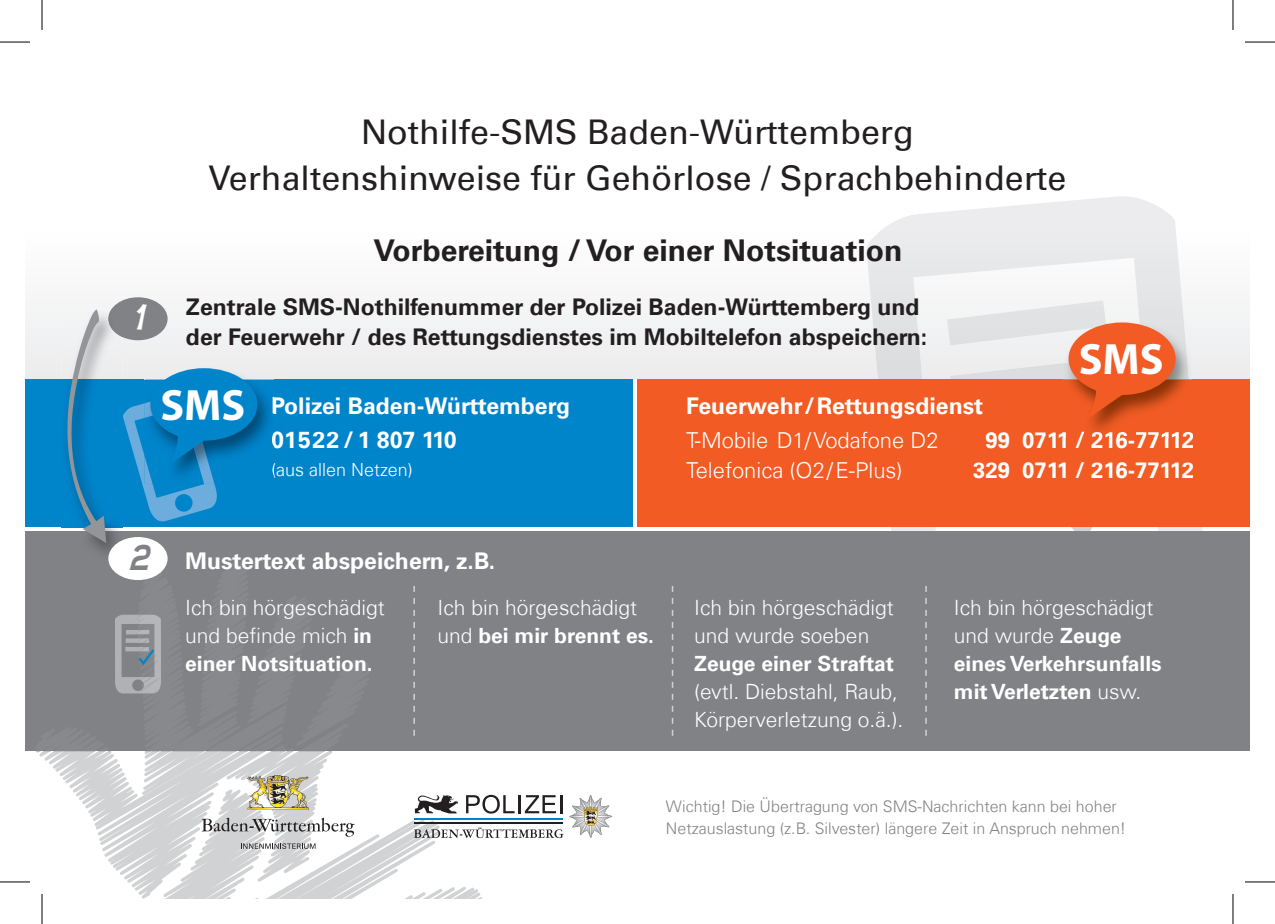
<style>
.page{position:relative;width:1275px;height:924px;background:#fff}
.page>*{position:absolute;margin:0;border:0;box-sizing:border-box;transform-origin:0 0}
.t1{font:700 44px "Myriad Pro";color:#fff}
.t2{font:italic 700 36px "Teen";color:#fff}
.t3{font:34px/46px "Univers Com 55 Roman";color:#231f20;text-align:center}
.t4{font:700 30px "Univers Com 65";color:#231f20}
.t5{font:700 23px/30px "Univers Com 65";color:#231f20}
.t6{font:700 23px/34px "Univers Com 65";color:#fff}
.t7{font:300 22px "Univers Com 45";color:#fff}
.t8{font:700 22px "Univers Com 65";color:#fff}
.t9{font:300 21px/28px "Univers Com 45";color:#fff}
.t10{font:700 21px/28px "Univers Com 65";color:#fff}
.t11{font:300 18px "Univers Com 45";color:#fff}
.t12{font:300 16px/22px "Univers Com 45";color:#808285}
.s1{font-family:"Teen";font-style:italic;font-size:36px;color:#808285}
.s2{font-family:"Univers Com 65";font-weight:700}
.s3{font-family:"Univers Com 45";font-weight:300}
</style>
<div class="page">
<div style="left:25px;top:297px;width:1225px;height:82px;background:#f0f1f2"></div>
<svg style="left:885px;top:196px;width:317px;height:335px;fill:#f0f0f1"></svg>
<svg style="left:866px;top:228px;width:317px;height:151px"></svg>
<svg style="left:1071px;top:527px;width:21px;height:4px"></svg>
<div style="left:25px;top:531px;width:1225px;height:220px;background:#808285"></div>
<div style="left:108px;top:297px;width:60px;height:43px;background:#808285;border-radius:50%"></div>
<div style="left:25px;top:379px;width:608px;height:148px;background:#0084ca"></div>
<img style="left:145px;top:366px;width:129px;height:74px">
<svg style="left:273px;top:397px;width:1px;height:21px"></svg>
<svg style="left:272px;top:431px;width:2px;height:16px"></svg>
<svg style="left:272px;top:464px;width:2px;height:12px"></svg>
<svg style="left:123px;top:368px;width:134px;height:153px"></svg>
<img style="left:62px;top:309px;width:61px;height:253px">
<img style="left:108px;top:309px;width:15px;height:28px">
<svg style="left:66px;top:308px;width:40px;height:235px"></svg>
<div style="left:637px;top:379px;width:613px;height:148px;background:#f25b23"></div>
<img style="left:1090px;top:321px;width:102px;height:110px">
<img style="left:1175px;top:379px;width:14px;height:1px">
<img style="left:1175px;top:321px;width:14px;height:58px">
<img style="left:1063px;top:431px;width:129px;height:6px">
<svg style="left:947px;top:300px;width:228px;height:118px"></svg>
<svg style="left:672px;top:586px;width:1px;height:149px"></svg>
<svg style="left:925px;top:586px;width:1px;height:149px"></svg>
<div style="left:108px;top:536px;width:60px;height:43px;background:#fff;border-radius:50%"></div>
<svg style="left:36px;top:563px;width:527px;height:335px"></svg>
<svg style="left:569px;top:795px;width:43px;height:43px"></svg>
<hr style="left:41px;top:893px;width:2px;height:30px;background:#fff">
<hr style="left:0;top:42px;width:30px;height:1px;background:#000">
<hr style="left:1245px;top:42px;width:30px;height:1px;background:#000">
<hr style="left:0;top:881px;width:30px;height:1px;background:#000">
<hr style="left:1245px;top:881px;width:30px;height:1px;background:#000">
<hr style="left:42px;top:0;width:1px;height:30px;background:#000">
<hr style="left:42px;top:893px;width:1px;height:30px;background:#000">
<hr style="left:1232px;top:0;width:1px;height:30px;background:#000">
<hr style="left:1232px;top:893px;width:1px;height:30px;background:#000">
<h3 class="t3" style="left:209px;top:109px;width:859px">Nothilfe-SMS Baden-Württemberg<br>Verhaltenshinweise für Gehörlose / Sprachbehinderte</h3>
<h2 class="t2" style="left:133px;top:296px;width:12px">1</h2>
<h3 class="t4" style="left:373px;top:233px;width:530px">Vorbereitung / Vor einer Notsituation</h3>
<p class="t5" style="left:186px;top:291px;width:743px">Zentrale SMS-Nothilfenummer der Polizei Baden-Württemberg und der Feuerwehr / des Rettungsdienstes im Mobiltelefon abspeichern:</p>
<h1 class="t1" style="left:1078px;top:330px;width:86px">SMS</h1>
<h1 class="t1" style="left:160px;top:376px;width:86px">SMS</h1>
<p class="t6" style="left:686px;top:388px;width:299px">Feuerwehr/Rettungsdienst</p>
<p class="t7" style="left:686px;top:426px;width:254px">T-Mobile D1/Vodafone D2</p>
<p class="t8" style="left:985px;top:426px;width:210px">99 0711 / 216-77112</p>
<p class="t7" style="left:686px;top:456px;width:218px">Telefonica (O2/E-Plus)</p>
<p class="t8" style="left:973px;top:456px;width:222px">329 0711 / 216-77112</p>
<p class="t6" style="left:271px;top:388px;width:300px">Polizei Baden-Württemberg<br>01522 / 1 807 110</p>
<p class="t11" style="left:271px;top:458px;width:143px">(aus allen Netzen)</p>
<p class="t6" style="left:128px;top:544px;width:369px"><span class="s1">2</span> Mustertext abspeichern, z.B.</p>
<p class="t9" style="left:185px;top:593px;width:201px">Ich bin hörgeschädigt und befinde mich <span class="s2">in</span></p>
<p class="t10" style="left:185px;top:649px;width:189px">einer Notsituation.</p>
<p class="t9" style="left:437px;top:593px;width:201px">Ich bin hörgeschädigt</p>
<p class="t10" style="left:437px;top:621px;width:218px"><span class="s3">und</span> bei mir brennt es.</p>
<p class="t9" style="left:694px;top:593px;width:201px">Ich bin hörgeschädigt und wurde soeben</p>
<p class="t10" style="left:694px;top:649px;width:201px">Zeuge einer Straftat</p>
<p class="t9" style="left:694px;top:677px;width:211px">(evtl. Diebstahl, Raub,<br>Körperverletzung o.ä.).</p>
<p class="t9" style="left:954px;top:593px;width:201px">Ich bin hörgeschädigt und wurde <span class="s2">Zeuge</span></p>
<p class="t10" style="left:954px;top:649px;width:209px">eines Verkehrsunfalls mit Verletzten <span class="s3">usw.</span></p>
<p class="t12" style="left:666px;top:795px;width:462px">Wichtig! Die Übertragung von SMS-Nachrichten kann bei hoher<br>Netzauslastung (z.B. Silvester) längere Zeit in Anspruch nehmen!</p>
</div>
